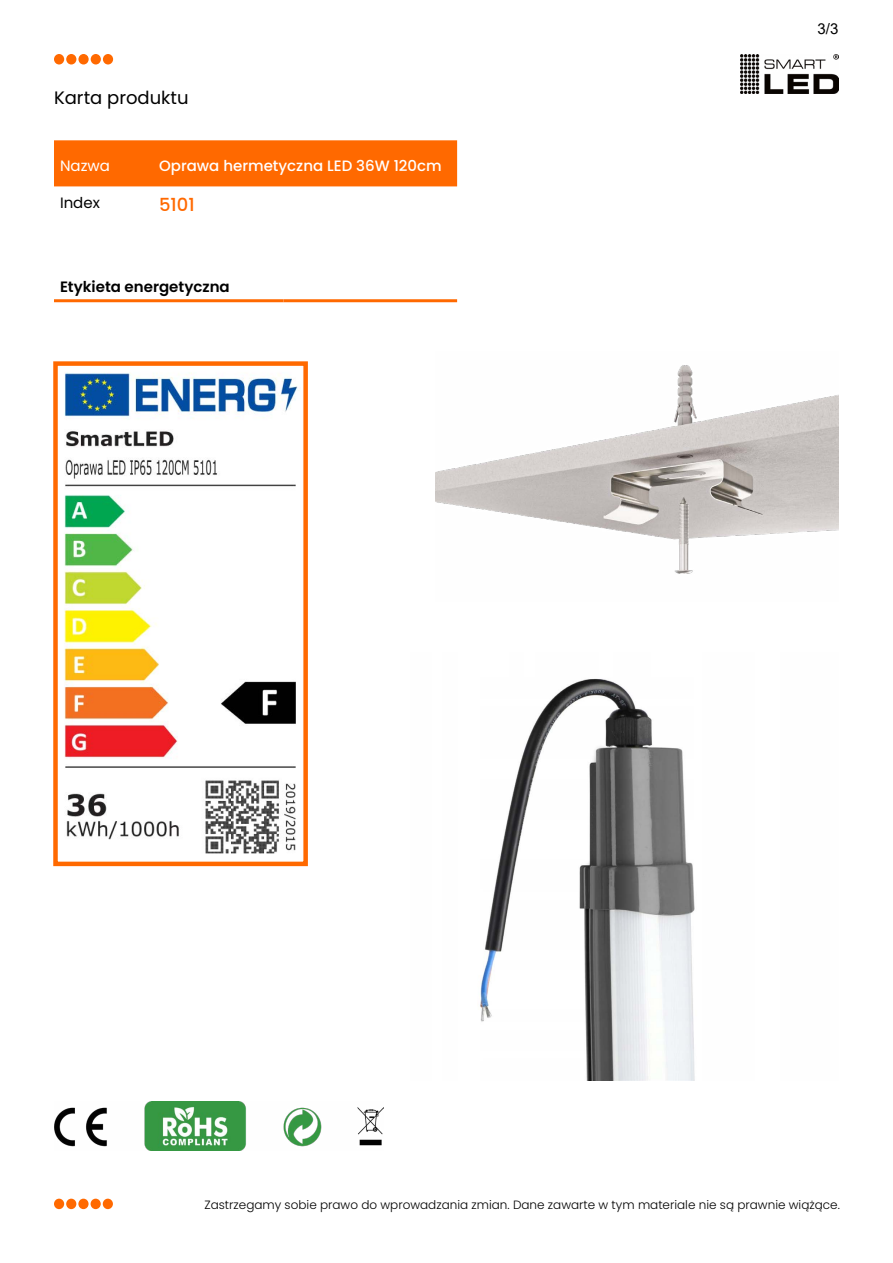
<style>
.page{position:relative;width:893px;height:1263px;background:#fff}
.page>*{position:absolute;margin:0;border:0;box-sizing:border-box;transform-origin:0 0}
.t1{font:18px "Poppins";color:#000}
.t2{font:500 18px "Poppins";color:#ff6900}
.t3{font:500 15px "Poppins";color:#fff}
.t4{font:600 15px "Poppins";color:#000}
.t5{font:15px "Poppins";color:#fff}
.t6{font:15px "Poppins";color:#000}
.t7{font:15px "Arial";color:#000}
.t8{font:300 12px "Poppins";color:#000}
</style>
<div class="page">
<div style="left:54px;top:140px;width:403px;height:46px;background:#ff6900"></div>
<hr style="left:54px;top:299px;width:229px;height:3px;background:#ff6900">
<hr style="left:283px;top:299px;width:174px;height:3px;background:#ff6900">
<img style="left:741px;top:54px;width:98px;height:40px">
<div style="left:54px;top:54px;width:10px;height:10px;background:#ff6900;border-radius:50%"></div>
<div style="left:66px;top:54px;width:10px;height:10px;background:#ff6900;border-radius:50%"></div>
<div style="left:78px;top:54px;width:11px;height:10px;background:#ff6900;border-radius:50%"></div>
<div style="left:91px;top:54px;width:10px;height:10px;background:#ff6900;border-radius:50%"></div>
<div style="left:103px;top:54px;width:10px;height:10px;background:#ff6900;border-radius:50%"></div>
<img style="left:64px;top:372px;width:235px;height:482px">
<div style="left:53px;top:361px;width:255px;height:505px;border:4px solid #ff6900"></div>
<img style="left:55px;top:1101px;width:329px;height:49px">
<img style="left:436px;top:365px;width:403px;height:209px">
<img style="left:480px;top:679px;width:215px;height:401px">
<div style="left:54px;top:1199px;width:10px;height:10px;background:#ff6900;border-radius:50%"></div>
<div style="left:66px;top:1199px;width:10px;height:10px;background:#ff6900;border-radius:50%"></div>
<div style="left:78px;top:1199px;width:11px;height:10px;background:#ff6900;border-radius:50%"></div>
<div style="left:91px;top:1199px;width:10px;height:10px;background:#ff6900;border-radius:50%"></div>
<div style="left:103px;top:1199px;width:10px;height:10px;background:#ff6900;border-radius:50%"></div>
<h1 class="t1" style="left:54px;top:88px;width:136px">Karta produktu</h1>
<p class="t5" style="left:60px;top:157px;width:51px">Nazwa</p>
<p class="t3" style="left:159px;top:157px;width:284px">Oprawa hermetyczna LED 36W 120cm</p>
<p class="t6" style="left:60px;top:194px;width:41px">Index</p>
<h1 class="t2" style="left:159px;top:195px;width:37px">5101</h1>
<p class="t4" style="left:60px;top:278px;width:171px">Etykieta energetyczna</p>
<p class="t7" style="left:817px;top:18px;width:22px">3/3</p>
<p class="t8" style="left:204px;top:1198px;width:637px">Zastrzegamy sobie prawo do wprowadzania zmian. Dane zawarte w tym materiale nie są prawnie wiążące.</p>
</div>
